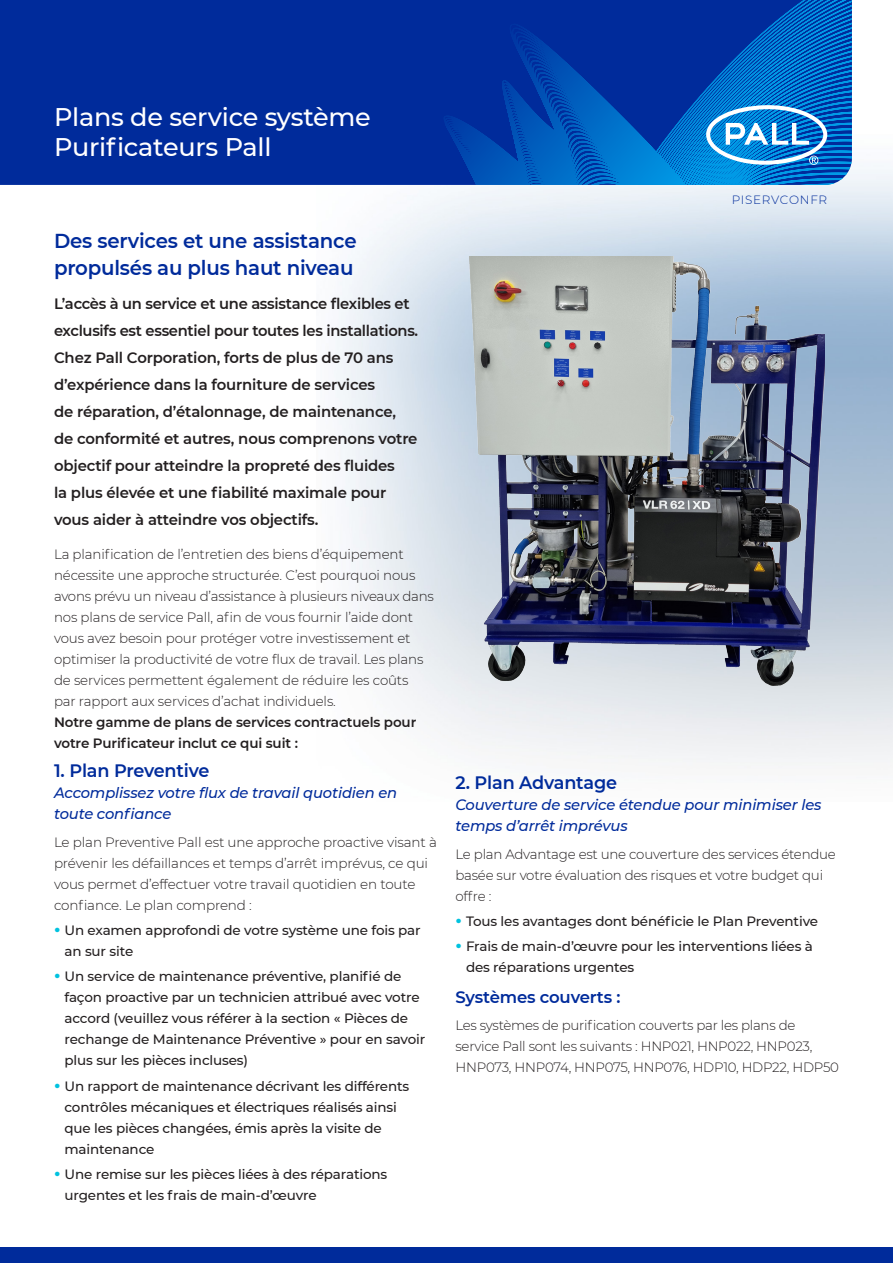
<style>
.page{position:relative;width:893px;height:1263px;background:#fff}
.page>*{position:absolute;margin:0;border:0;box-sizing:border-box;transform-origin:0 0}
.Document_Title{font:500 25.5px "Montserrat";letter-spacing:-.01em;color:#fff}
.Content_Title{font:600 20.1px/26.4px "Montserrat";letter-spacing:-.01em;color:#002b9b}
.Body_Copy{font:600 18px "Montserrat";letter-spacing:-.01em;color:#002b9b}
.Paragraph_Heading{font:600 16.5px "Montserrat";letter-spacing:-.01em;color:#002b9b}
.Body_Copy-2{font:600 15px/27px "Montserrat";letter-spacing:-.01em;color:#231f20}
.Content_Title-2{font:italic 500 15px/21px "Montserrat";letter-spacing:-.01em;color:#002b9b}
.Body_Copy-3{font:300 13.5px/21px "Montserrat";letter-spacing:-.01em;color:#231f20}
.Body_Copy-4{font:500 13.5px/21px "Montserrat";letter-spacing:-.01em;color:#231f20}
.Body_Copy-5{font:600 13.5px/21px "Montserrat";letter-spacing:-.01em;color:#231f20}
.t1{font:300 12px "Montserrat";letter-spacing:.06em;color:#002b9b}
.s1{font-weight:700;font-size:18px;color:#00c2df}
</style>
<div class="page">
<img style="left:334px;top:165px;width:559px;height:600px">
<img style="left:433px;top:256px;width:391px;height:468px">
<div style="left:0;top:0;width:443px;height:185px;background:#002b9b"></div>
<svg style="left:443px;top:0;width:409px;height:185px;background:#004aaf"></svg>
<svg style="left:706px;top:105px;width:121px;height:60px"></svg>
<div style="left:0;top:1247px;width:893px;height:16px;background:#002b9b"></div>
<p class="Document_Title" style="left:54px;top:99px;width:318px">Plans de service système</p>
<p class="Document_Title" style="left:54px;top:129px;width:219px">Purificateurs Pall</p>
<p class="Content_Title" style="left:54px;top:227px;width:304px">Des services et une assistance propulsés au plus haut niveau</p>
<p class="Body_Copy-2" style="left:54px;top:289px;width:366px">L’accès à un service et une assistance flexibles et exclusifs est essentiel pour toutes les installations.<br>Chez Pall Corporation, forts de plus de 70 ans d’expérience dans la fourniture de services<br>de réparation, d’étalonnage, de maintenance, de conformité et autres, nous comprenons votre objectif pour atteindre la propreté des fluides<br>la plus élevée et une fiabilité maximale pour vous aider à atteindre vos objectifs.</p>
<p class="Body_Copy-3" style="left:54px;top:543px;width:381px">La planification de l’entretien des biens d’équipement nécessite une approche structurée. C’est pourquoi nous avons prévu un niveau d’assistance à plusieurs niveaux dans nos plans de service Pall, afin de vous fournir l’aide dont vous avez besoin pour protéger votre investissement et optimiser la productivité de votre flux de travail. Les plans de services permettent également de réduire les coûts<br>par rapport aux services d’achat individuels.</p>
<p class="Body_Copy-5" style="left:54px;top:711px;width:364px">Notre gamme de plans de services contractuels pour votre Purificateur inclut ce qui suit :</p>
<p class="Body_Copy" style="left:54px;top:758px;width:157px">1. Plan Preventive</p>
<p class="Content_Title-2" style="left:54px;top:782px;width:345px">Accomplissez votre flux de travail quotidien en toute confiance</p>
<p class="Body_Copy-3" style="left:54px;top:831px;width:384px">Le plan Preventive Pall est une approche proactive visant à prévenir les défaillances et temps d’arrêt imprévus, ce qui vous permet d’effectuer votre travail quotidien en toute confiance. Le plan comprend :</p>
<p class="Body_Copy-4" style="left:64px;top:919px;width:358px;text-indent:-10px"><span class="s1">•</span> Un examen approfondi de votre système une fois par an sur site</p>
<p class="Body_Copy-4" style="left:64px;top:965px;width:362px;text-indent:-10px"><span class="s1">•</span> Un service de maintenance préventive, planifié de façon proactive par un technicien attribué avec votre accord (veuillez vous référer à la section « Pièces de rechange de Maintenance Préventive » pour en savoir plus sur les pièces incluses)</p>
<p class="Body_Copy-4" style="left:64px;top:1075px;width:346px;text-indent:-10px"><span class="s1">•</span> Un rapport de maintenance décrivant les différents contrôles mécaniques et électriques réalisés ainsi que les pièces changées, émis après la visite de maintenance</p>
<p class="Body_Copy-4" style="left:64px;top:1163px;width:324px;text-indent:-10px"><span class="s1">•</span> Une remise sur les pièces liées à des réparations urgentes et les frais de main-d’œuvre</p>
<p class="t1" style="left:732px;top:191px;width:97px">PISERVCONFR</p>
<p class="Body_Copy" style="left:455px;top:770px;width:163px">2. Plan Advantage</p>
<p class="Content_Title-2" style="left:455px;top:794px;width:368px">Couverture de service étendue pour minimiser les temps d’arrêt imprévus</p>
<p class="Body_Copy-3" style="left:455px;top:843px;width:382px">Le plan Advantage est une couverture des services étendue basée sur votre évaluation des risques et votre budget qui offre :</p>
<p class="Body_Copy-4" style="left:455px;top:910px;width:364px"><span class="s1">•</span> Tous les avantages dont bénéficie le Plan Preventive</p>
<p class="Body_Copy-4" style="left:466px;top:935px;width:348px;text-indent:-10px"><span class="s1">•</span> Frais de main-d’œuvre pour les interventions liées à des réparations urgentes</p>
<p class="Paragraph_Heading" style="left:455px;top:985px;width:167px">Systèmes couverts :</p>
<p class="Body_Copy-3" style="left:455px;top:1014px;width:385px">Les systèmes de purification couverts par les plans de service Pall sont les suivants : HNP021, HNP022, HNP023,<br>HNP073, HNP074, HNP075, HNP076, HDP10, HDP22, HDP50</p>
</div>
